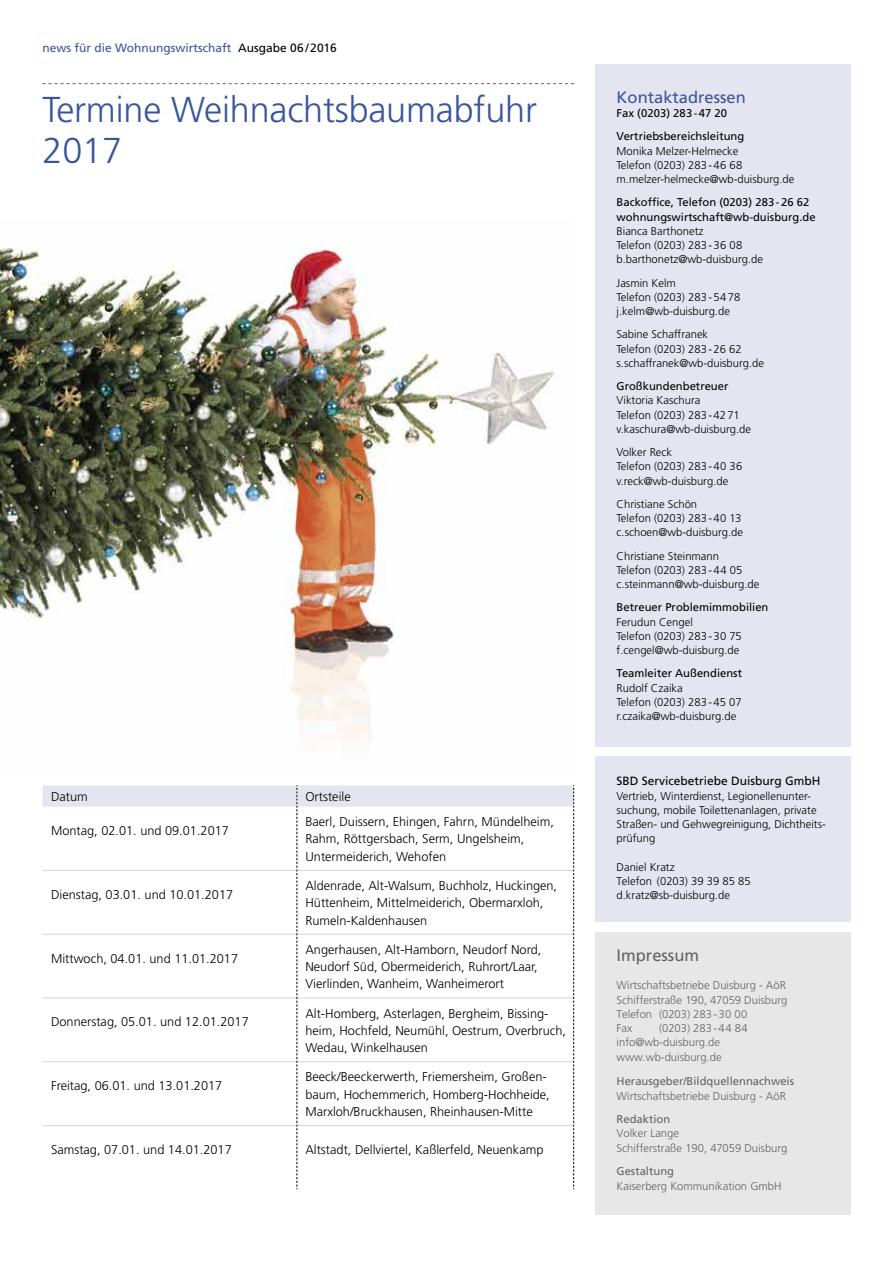
<style>
.page{position:relative;width:893px;height:1263px;background:#fff}
.page>*{position:absolute;margin:0;border:0;box-sizing:border-box;transform-origin:0 0}
.t1{font:300 36px/40.5px "Frutiger";letter-spacing:-.005em;color:#39569b}
.t2{font:16.5px "Frutiger";color:#39569b}
.t3{font:16.5px "Frutiger";color:#636363}
.t4{font:300 12.75px/17.2px "Frutiger";color:#000}
.t5{font:12px "Frutiger";color:#39569b}
.t6{font:12px "Frutiger";color:#000}
.t7{font:300 11.25px/14.2px "Frutiger";color:#000}
.t8{font:300 11.25px/14.2px "Frutiger";color:#636363}
.t9{font:11.25px/23.2px "Frutiger";color:#000}
.t10{font:11.25px "Frutiger";color:#636363}
.s1{color:#000}
</style>
<div class="page">
<div style="left:595px;top:932px;width:255px;height:282px;background:#e7e7e7"></div>
<div style="left:595px;top:64px;width:255px;height:682px;background:#e4e5f0"></div>
<div style="left:595px;top:756px;width:255px;height:166px;background:#e4e5f0"></div>
<svg style="left:43px;top:83px;width:531px;height:1px"></svg>
<img style="left:0;top:248px;width:555px;height:493px">
<svg style="left:43px;top:785px;width:531px;height:404px"></svg>
<p class="t5" style="left:43px;top:41px;width:296px">news für die Wohnungswirtschaft <span class="s1">Ausgabe 06/2016</span></p>
<h1 class="t1" style="left:43px;top:90px;width:496px">Termine Weihnachtsbaumabfuhr<br>2017</h1>
<p class="t4" style="left:51px;top:788px;width:38px">Datum</p>
<p class="t4" style="left:305px;top:788px;width:47px">Ortsteile</p>
<p class="t4" style="left:51px;top:822px;width:179px">Montag, 02.01. und 09.01.2017</p>
<p class="t4" style="left:305px;top:813px;width:250px">Baerl, Duissern, Ehingen, Fahrn, Mündelheim,<br>Rahm, Röttgersbach, Serm, Ungelsheim,<br>Untermeiderich, Wehofen</p>
<p class="t4" style="left:51px;top:886px;width:184px">Dienstag, 03.01. und 10.01.2017</p>
<p class="t4" style="left:305px;top:877px;width:253px">Aldenrade, Alt-Walsum, Buchholz, Huckingen,<br>Hüttenheim, Mittelmeiderich, Obermarxloh,<br>Rumeln-Kaldenhausen</p>
<p class="t4" style="left:51px;top:949px;width:189px">Mittwoch, 04.01. und 11.01.2017</p>
<p class="t4" style="left:305px;top:941px;width:237px">Angerhausen, Alt-Hamborn, Neudorf Nord,<br>Neudorf Süd, Obermeiderich, Ruhrort/Laar,<br>Vierlinden, Wanheim, Wanheimerort</p>
<p class="t4" style="left:51px;top:1013px;width:199px">Donnerstag, 05.01. und 12.01.2017</p>
<p class="t4" style="left:305px;top:1005px;width:262px">Alt-Homberg, Asterlagen, Bergheim, Bissing&shy;heim, Hochfeld, Neumühl, Oestrum, Overbruch,<br>Wedau, Winkelhausen</p>
<p class="t4" style="left:51px;top:1077px;width:173px">Freitag, 06.01. und 13.01.2017</p>
<p class="t4" style="left:305px;top:1068px;width:246px">Beeck/Beeckerwerth, Friemersheim, Großen&shy;baum, Hochemmerich, Homberg-Hochheide,<br>Marxloh/Bruckhausen, Rheinhausen-Mitte</p>
<p class="t4" style="left:51px;top:1141px;width:182px">Samstag, 07.01. und 14.01.2017</p>
<p class="t4" style="left:305px;top:1141px;width:240px">Altstadt, Dellviertel, Kaßlerfeld, Neuenkamp</p>
<h2 class="t2" style="left:617px;top:87px;width:131px">Kontaktadressen</h2>
<p class="t9" style="left:617px;top:101px;width:129px">Fax (0203) 283-47 20<br>Vertriebsbereichsleitung</p>
<p class="t7" style="left:617px;top:144px;width:179px">Monika Melzer-Helmecke<br>Telefon (0203) 283-46 68 m.melzer-helmecke@wb-duisburg.de</p>
<p class="t9" style="left:617px;top:195px;width:200px;line-height:14.2px">Backoffice, Telefon (0203) 283-26 62 wohnungswirtschaft@wb-duisburg.de</p>
<p class="t7" style="left:617px;top:224px;width:148px">Bianca Barthonetz<br>Telefon (0203) 283-36 08 b.barthonetz@wb-duisburg.de</p>
<p class="t7" style="left:617px;top:276px;width:125px">Jasmin Kelm<br>Telefon (0203) 283-5478 j.kelm@wb-duisburg.de</p>
<p class="t7" style="left:617px;top:327px;width:149px">Sabine Schaffranek<br>Telefon (0203) 283-26 62 s.schaffranek@wb-duisburg.de</p>
<p class="t9" style="left:617px;top:374px;width:113px">Großkundenbetreuer</p>
<p class="t7" style="left:617px;top:393px;width:136px">Viktoria Kaschura<br>Telefon (0203) 283-4271 v.kaschura@wb-duisburg.de</p>
<p class="t7" style="left:617px;top:445px;width:127px">Volker Reck<br>Telefon (0203) 283-40 36 v.reck@wb-duisburg.de</p>
<p class="t7" style="left:617px;top:497px;width:128px">Christiane Schön<br>Telefon (0203) 283-40 13 c.schoen@wb-duisburg.de</p>
<p class="t7" style="left:617px;top:549px;width:144px">Christiane Steinmann<br>Telefon (0203) 283-44 05 c.steinmann@wb-duisburg.de</p>
<p class="t9" style="left:617px;top:596px;width:153px">Betreuer Problemimmobilien</p>
<p class="t7" style="left:617px;top:615px;width:127px">Ferudun Cengel<br>Telefon (0203) 283-30 75 f.cengel@wb-duisburg.de</p>
<p class="t9" style="left:617px;top:662px;width:127px">Teamleiter Außendienst</p>
<p class="t7" style="left:617px;top:681px;width:126px">Rudolf Czaika<br>Telefon (0203) 283-45 07 r.czaika@wb-duisburg.de</p>
<p class="t6" style="left:617px;top:774px;width:206px">SBD Servicebetriebe Duisburg GmbH</p>
<p class="t7" style="left:617px;top:788px;width:211px">Vertrieb, Winterdienst, Legionellenunter&shy;suchung, mobile Toilettenanlagen, private Straßen- und Gehwegreinigung, Dichtheits&shy;prüfung</p>
<p class="t7" style="left:617px;top:860px;width:136px">Daniel Kratz<br>Telefon (0203) 39 39 85 85 d.kratz@sb-duisburg.de</p>
<h2 class="t3" style="left:617px;top:945px;width:84px">Impressum</h2>
<p class="t8" style="left:617px;top:978px;width:172px">Wirtschaftsbetriebe Duisburg - AöR<br>Schifferstraße 190, 47059 Duisburg<br>Telefon (0203) 283-30 00<br>Fax</p>
<p class="t8" style="left:617px;top:1021px;width:133px;line-height:14.7px;text-indent:43px">(0203) 283-44 84 info@wb-duisburg.de www.wb-duisburg.de</p>
<p class="t10" style="left:617px;top:1074px;width:179px">Herausgeber/Bildquellennachweis</p>
<p class="t8" style="left:617px;top:1089px;width:171px">Wirtschaftsbetriebe Duisburg - AöR</p>
<p class="t10" style="left:617px;top:1112px;width:55px">Redaktion</p>
<p class="t8" style="left:617px;top:1126px;width:172px;line-height:15px">Volker Lange<br>Schifferstraße 190, 47059 Duisburg</p>
<p class="t10" style="left:617px;top:1165px;width:59px">Gestaltung</p>
<p class="t8" style="left:617px;top:1179px;width:167px">Kaiserberg Kommunikation GmbH</p>
</div>
